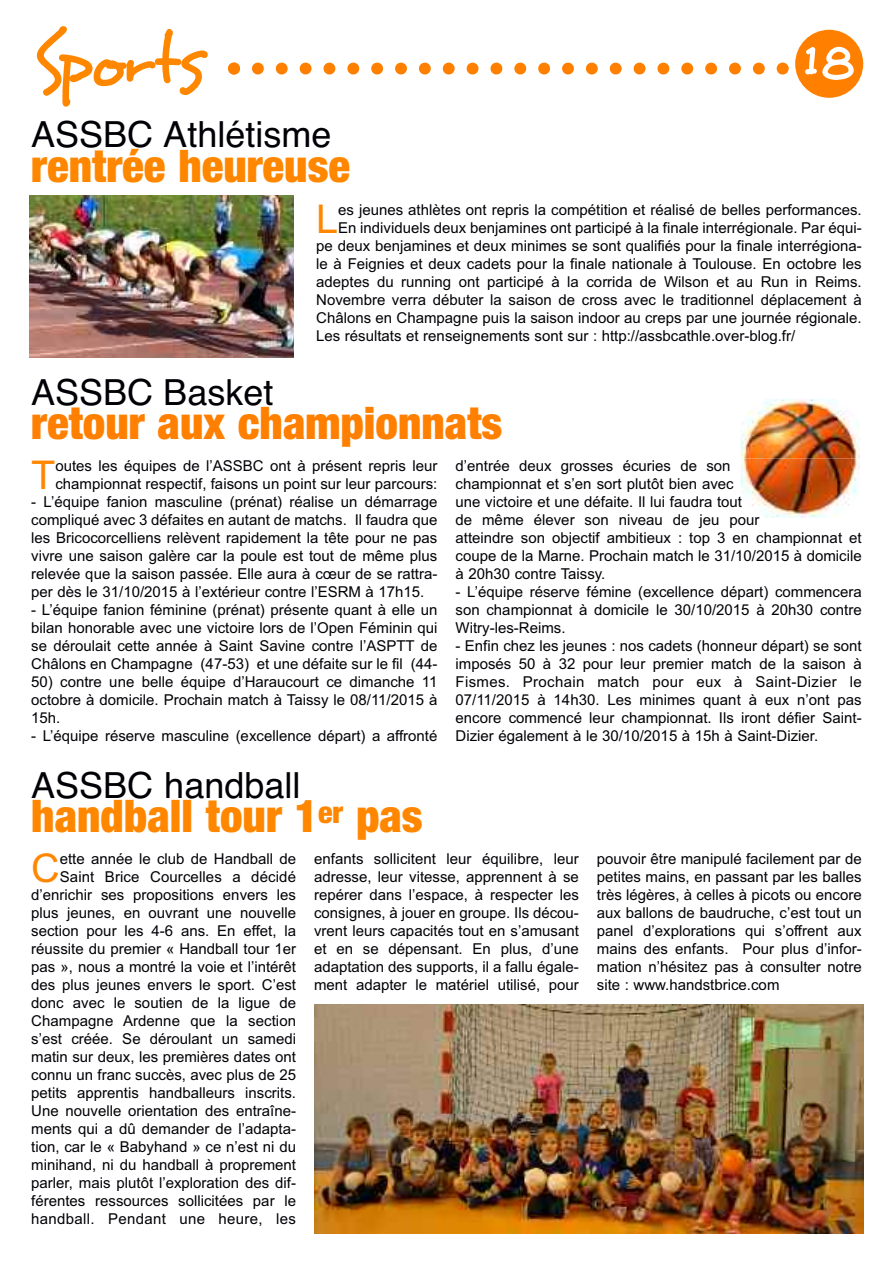
<style>
.page{position:relative;width:893px;height:1263px;background:#fff}
.page>*{position:absolute;margin:0;border:0;box-sizing:border-box;transform-origin:0 0}
.t1{font:72px "Desyrel";letter-spacing:-.06em;color:#ff8700}
.t2{font:54px "Desyrel";color:#fff}
.t3{font:900 condensed 45px "Helvetica Neue";color:#ff8700}
.t4{font:900 condensed 45px "Helvetica Neue";color:#ff8000}
.t5{font:39.6px "Arial";color:#ff8700}
.t6{font:36px "Helvetica";color:#000006}
.t7{font:15px/18px "Arial";color:#000006;text-align:justify}
</style>
<div class="page">
<div style="left:795px;top:30px;width:68px;height:68px;background:#ff8000;border-radius:50%"></div>
<svg style="left:228px;top:63px;width:537px;height:12px"></svg>
<svg style="left:777px;top:63px;width:12px;height:12px"></svg>
<img style="left:30px;top:195px;width:263px;height:163px">
<img style="left:315px;top:1005px;width:548px;height:228px">
<img style="left:746px;top:399px;width:113px;height:24px">
<img style="left:745px;top:493px;width:112px;height:24px">
<h1 class="t1" style="left:31px;top:16px;width:174px">Sports</h1>
<h3 class="t6" style="left:31px;top:114px;width:302px">ASSBC Athlétisme</h3>
<h3 class="t3" style="left:31px;top:138px;width:320px">rentrée heureuse</h3>
<h2 class="t2" style="left:800px;top:25px;width:56px">18</h2>
<h3 class="t5" style="left:316px;top:197px;width:24px">L</h3>
<p class="t7" style="left:338px;top:201px;width:525px">es jeunes athlètes ont repris la compétition et réalisé de belles performances.</p>
<p class="t7" style="left:338px;top:219px;width:525px">En individuels deux benjamines ont participé à la finale interrégionale. Par équi-</p>
<p class="t7" style="left:316px;top:237px;width:547px">pe deux benjamines et deux minimes se sont qualifiés pour la finale interrégiona-</p>
<p class="t7" style="left:316px;top:255px;width:547px">le à Feignies et deux cadets pour la finale nationale à Toulouse. En octobre les</p>
<p class="t7" style="left:316px;top:273px;width:547px">adeptes du running ont participé à la corrida de Wilson et au Run in Reims.</p>
<p class="t7" style="left:316px;top:291px;width:547px">Novembre verra débuter la saison de cross avec le traditionnel déplacement à</p>
<p class="t7" style="left:316px;top:309px;width:547px">Châlons en Champagne puis la saison indoor au creps par une journée régionale.</p>
<p class="t7" style="left:316px;top:327px;width:480px">Les résultats et renseignements sont sur : http://assbcathle.over-blog.fr/</p>
<h3 class="t6" style="left:31px;top:371px;width:244px">ASSBC Basket</h3>
<h3 class="t4" style="left:31px;top:395px;width:473px">retour aux championnats</h3>
<h3 class="t5" style="left:31px;top:452px;width:26px">T</h3>
<p class="t7" style="left:55px;top:457px;width:383px">outes les équipes de l’ASSBC ont à présent repris leur championnat respectif, faisons un point sur leur parcours:</p>
<p class="t7" style="left:31px;top:493px;width:408px">- L’équipe fanion masculine (prénat) réalise un démarrage compliqué avec 3 défaites en autant de matchs. Il faudra que les Bricocorcelliens relèvent rapidement la tête pour ne pas vivre une saison galère car la poule est tout de même plus relevée que la saison passée. Elle aura à cœur de se rattra&shy;per dès le 31/10/2015 à l’extérieur contre l’ESRM à 17h15.</p>
<p class="t7" style="left:31px;top:601px;width:408px">- L’équipe fanion féminine (prénat) présente quant à elle un bilan honorable avec une victoire lors de l’Open Féminin qui se déroulait cette année à Saint Savine contre l’ASPTT de Châlons en Champagne (47-53) et une défaite sur le fil (44-</p>
<p class="t7" style="left:31px;top:673px;width:408px">50) contre une belle équipe d’Haraucourt ce dimanche 11 octobre à domicile. Prochain match à Taissy le 08/11/2015 à 15h.</p>
<p class="t7" style="left:31px;top:727px;width:408px">- L’équipe réserve masculine (excellence départ) a affronté</p>
<h3 class="t6" style="left:31px;top:764px;width:271px">ASSBC handball</h3>
<h3 class="t3" style="left:31px;top:789px;width:393px">handball tour 1<sup>er</sup> pas</h3>
<p class="t7" style="left:455px;top:457px;width:408px;text-align:left">d’entrée deux grosses écuries de son<br>championnat et s’en sort plutôt bien avec<br>une victoire et une défaite. Il lui faudra tout<br>de même élever son niveau de jeu pour<br>atteindre son objectif ambitieux : top 3 en championnat et coupe de la Marne. Prochain match le 31/10/2015 à domicile à 20h30 contre Taissy.</p>
<p class="t7" style="left:455px;top:583px;width:408px">- L’équipe réserve fémine (excellence départ) commencera son championnat à domicile le 30/10/2015 à 20h30 contre Witry-les-Reims.</p>
<p class="t7" style="left:455px;top:637px;width:408px">- Enfin chez les jeunes : nos cadets (honneur départ) se sont imposés 50 à 32 pour leur premier match de la saison à Fismes. Prochain match pour eux à Saint-Dizier le 07/11/2015 à 14h30. Les minimes quant à eux n’ont pas encore commencé leur championnat. Ils iront défier Saint-Dizier également à le 30/10/2015 à 15h à Saint-Dizier.</p>
<p class="t7" style="left:31px;top:850px;width:266px;text-align:right">ette année le club de Handball de Saint Brice Courcelles a décidé d’enrichir ses propositions envers les plus jeunes, en ouvrant une nouvelle section pour les 4-6 ans. En effet, la réussite du premier « Handball tour 1er pas », nous a montré la voie et l’intérêt des plus jeunes envers le sport. C’est donc avec le soutien de la ligue de Champagne Ardenne que la section s’est créée. Se déroulant un samedi matin sur deux, les premières dates ont connu un franc succès, avec plus de 25 petits apprentis handballeurs inscrits.<br>Une nouvelle orientation des entraîne&shy;ments qui a dû demander de l’adapta&shy;tion, car le « Babyhand » ce n’est ni du minihand, ni du handball à proprement parler, mais plutôt l’exploration des dif&shy;férentes ressources sollicitées par le handball. Pendant une heure, les</p>
<p class="t7" style="left:314px;top:850px;width:266px">enfants sollicitent leur équilibre, leur adresse, leur vitesse, apprennent à se repérer dans l’espace, à respecter les consignes, à jouer en groupe. Ils décou&shy;vrent leurs capacités tout en s’amusant et en se dépensant. En plus, d’une adaptation des supports, il a fallu égale&shy;ment adapter le matériel utilisé, pour</p>
<p class="t7" style="left:597px;top:850px;width:266px">pouvoir être manipulé facilement par de petites mains, en passant par les balles très légères, à celles à picots ou encore aux ballons de baudruche, c’est tout un panel d’explorations qui s’offrent aux mains des enfants. Pour plus d’infor&shy;mation n’hésitez pas à consulter notre site : www.handstbrice.com</p>
<h3 class="t5" style="left:31px;top:845px;width:30px">C</h3>
</div>
